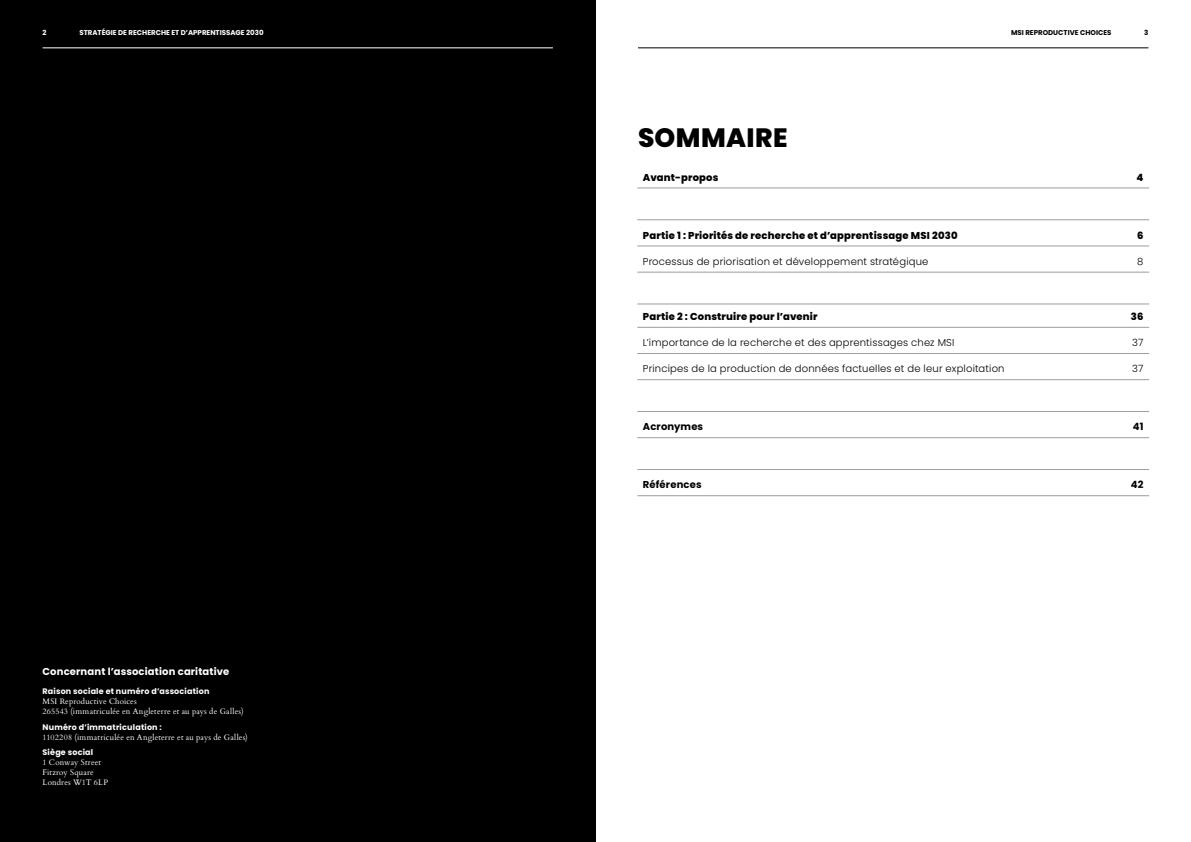
<style>
.page{position:relative;width:1191px;height:842px;background:#fff}
.page>*{position:absolute;margin:0;border:0;box-sizing:border-box;transform-origin:0 0}
.t1{font:800 26.5px "Poppins";letter-spacing:.015em;color:#000}
.t2{font:300 10px "Poppins";letter-spacing:.02em;color:#000}
.t3{font:800 10px "Poppins";letter-spacing:.02em;color:#000}
.t4{font:700 10px "Poppins";letter-spacing:.015em;color:#fff}
.t5{font:700 10px "Poppins";letter-spacing:.015em;color:#000}
.t6{font:8px/10px "Cardo";letter-spacing:.02em;color:#fff}
.t7{font:700 8px "Poppins";letter-spacing:.025em;color:#fff}
.t8{font:700 7px "Poppins";color:#fff}
.t9{font:700 7px "Poppins";color:#000}
</style>
<div class="page">
<div style="left:0;top:0;width:595px;height:842px;background:#000"></div>
<hr style="left:637px;top:188px;width:512px;height:1px;background:#9d9d9c">
<hr style="left:637px;top:220px;width:512px;height:1px;background:#9d9d9c">
<hr style="left:637px;top:246px;width:512px;height:1px;background:#9d9d9c">
<hr style="left:637px;top:272px;width:512px;height:1px;background:#9d9d9c">
<hr style="left:637px;top:304px;width:512px;height:1px;background:#9d9d9c">
<hr style="left:637px;top:327px;width:512px;height:1px;background:#9d9d9c">
<hr style="left:637px;top:353px;width:512px;height:1px;background:#9d9d9c">
<hr style="left:637px;top:379px;width:512px;height:1px;background:#9d9d9c">
<hr style="left:637px;top:411px;width:512px;height:1px;background:#9d9d9c">
<hr style="left:637px;top:437px;width:512px;height:1px;background:#9d9d9c">
<hr style="left:637px;top:469px;width:512px;height:1px;background:#9d9d9c">
<hr style="left:637px;top:495px;width:512px;height:1px;background:#9d9d9c">
<hr style="left:638px;top:48px;width:510px;height:1px;background:#000">
<hr style="left:43px;top:48px;width:510px;height:1px;background:#fff">
<p class="t8" style="left:43px;top:28px;width:5px">2</p>
<p class="t8" style="left:79px;top:28px;width:186px">STRATÉGIE DE RECHERCHE ET D’APPRENTISSAGE 2030</p>
<p class="t9" style="left:1011px;top:28px;width:102px">MSI REPRODUCTIVE CHOICES</p>
<p class="t9" style="left:1144px;top:28px;width:6px">3</p>
<h1 class="t1" style="left:638px;top:122px;width:151px">SOMMAIRE</h1>
<p class="t3" style="left:643px;top:171px;width:77px">Avant-propos</p>
<p class="t3" style="left:1136px;top:171px;width:8px">4</p>
<p class="t3" style="left:643px;top:229px;width:316px">Partie 1 : Priorités de recherche et d’apprentissage MSI 2030</p>
<p class="t3" style="left:1137px;top:229px;width:8px">6</p>
<p class="t2" style="left:643px;top:255px;width:287px">Processus de priorisation et développement stratégique</p>
<p class="t2" style="left:1137px;top:255px;width:8px">8</p>
<p class="t3" style="left:643px;top:311px;width:176px">Partie 2 : Construire pour l’avenir</p>
<p class="t3" style="left:1131px;top:311px;width:14px">36</p>
<p class="t2" style="left:643px;top:337px;width:313px">L’importance de la recherche et des apprentissages chez MSI</p>
<p class="t2" style="left:1132px;top:337px;width:13px">37</p>
<p class="t2" style="left:643px;top:363px;width:363px">Principes de la production de données factuelles et de leur exploitation</p>
<p class="t2" style="left:1132px;top:363px;width:13px">37</p>
<p class="t5" style="left:643px;top:421px;width:62px">Acronymes</p>
<p class="t5" style="left:1133px;top:421px;width:12px">41</p>
<p class="t4" style="left:43px;top:665px;width:188px">Concernant l’association caritative</p>
<p class="t7" style="left:43px;top:686px;width:168px">Raison sociale et numéro d’association</p>
<p class="t6" style="left:43px;top:696px;width:203px">MSI Reproductive Choices<br>265543 (immatriculée en Angleterre et au pays de Galles)</p>
<p class="t7" style="left:43px;top:722px;width:121px">Numéro d’immatriculation :</p>
<p class="t6" style="left:43px;top:731px;width:207px">1102208 (immatriculée en Angleterre et au pays de Galles)</p>
<p class="t7" style="left:43px;top:748px;width:52px">Siège social</p>
<p class="t6" style="left:43px;top:757px;width:67px">1 Conway Street<br>Fitzroy Square<br>Londres W1T 6LP</p>
<p class="t5" style="left:643px;top:479px;width:60px">Références</p>
<p class="t5" style="left:1130px;top:479px;width:14px">42</p>
</div>
